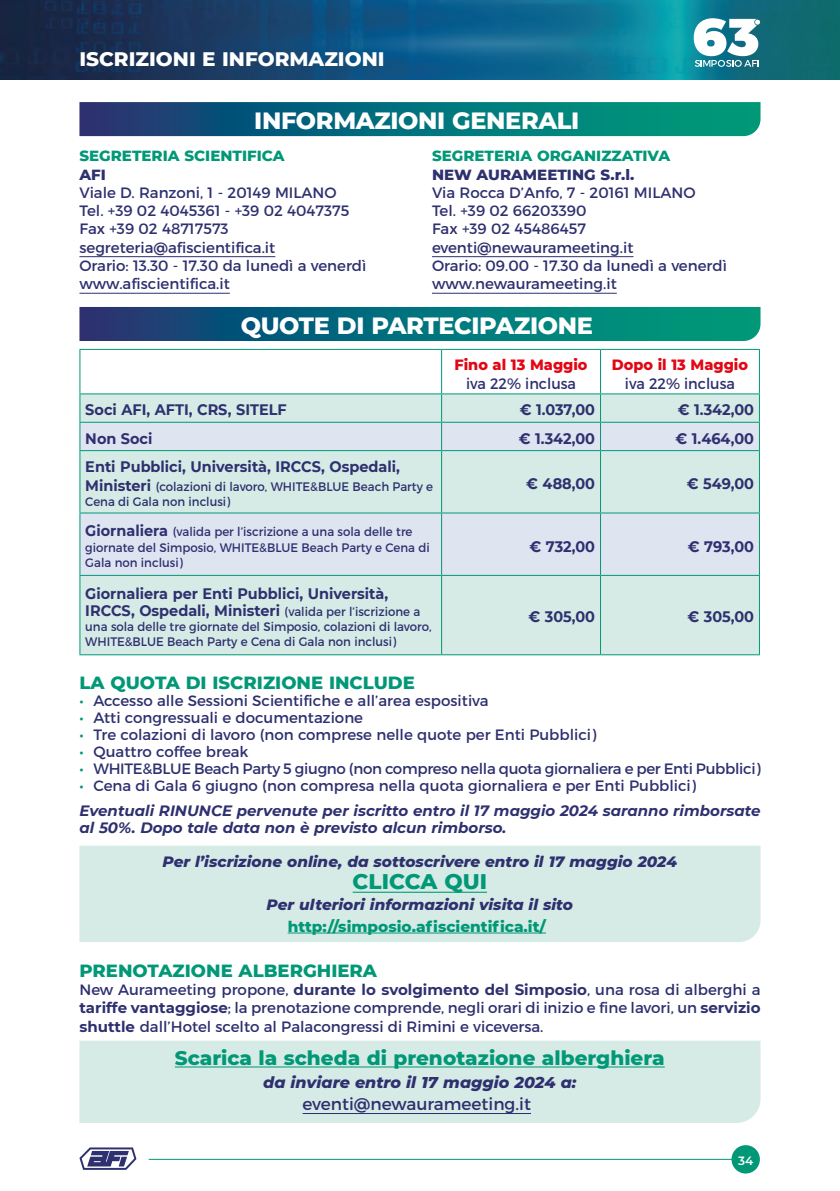
<style>
.page{position:relative;width:840px;height:1191px;background:#fff}
.page>*{position:absolute;margin:0;border:0;box-sizing:border-box;transform-origin:0 0}
.t1{font:800 24px "Montserrat";letter-spacing:-.015em;color:#fff}
.t2{font:800 21.6px "Montserrat";color:#009877}
.t3{font:800 20px "Montserrat";color:#009877}
.t4{font:800 20px "Montserrat";color:#fff}
.t5{font:800 18px "Montserrat";color:#009877}
.t6{font:17px "Montserrat";color:#2e306f}
.t7{font:italic 800 16px "Montserrat";color:#2e306f}
.t8{font:italic 800 15.4px "Montserrat";color:#2e306f}
.t9{font:800 15.4px "Montserrat";color:#009877}
.t10{font:700 15.2px/17.2px "Montserrat";color:#2e306f;scale:.95 1}
.t11{font:800 15.2px "Montserrat";color:#e30613;scale:.95 1}
.t12{font:15.2px "Montserrat";color:#2e306f;scale:.95 1}
.t13{font:15px/18.2px "Montserrat";color:#2e306f}
.t14{font:italic 700 15px/25px "Montserrat";color:#2e306f}
.t15{font:15px "Montserrat";letter-spacing:-.02em;color:#2e306f}
.t16{font:800 15px "Montserrat";color:#009877}
.t17{font:800 15px "Montserrat";color:#2e306f}
.t18{font:12.4px/15.2px "Montserrat";color:#2e306f;scale:.95 1}
.t19{font:600 12px "Montserrat";color:#fff}
.s1{font-weight:700;font-size:15.2px}
.s2{font-weight:400;font-size:12.4px}
.s3{color:#009877}
.s4{font-weight:400;font-style:normal;color:#009877}
.s5{font-weight:400;font-style:normal}
.s6{font-weight:700}
</style>
<div class="page">
<img style="left:0;top:0;width:107px;height:79px">
<svg style="left:107px;top:0;width:732px;height:79px;background:#115d80"></svg>
<svg style="left:693px;top:18px;width:66px;height:49px"></svg>
<div style="left:731px;top:1145px;width:28px;height:28px;background:#009877;border-radius:50%"></div>
<hr style="left:149px;top:1158px;width:585px;height:1px;background:#009877">
<svg style="left:79px;top:1147px;width:57px;height:22px"></svg>
<div style="left:80px;top:394px;width:678px;height:260px;background:#d6ebe5"></div>
<svg style="left:80px;top:423px;width:678px;height:152px;background:#d9e6eb"></svg>
<hr style="left:79px;top:349px;width:362px;height:1px;background:#009877">
<hr style="left:79px;top:350px;width:1px;height:43px;background:#009877">
<hr style="left:441px;top:349px;width:159px;height:1px;background:#009877">
<hr style="left:441px;top:350px;width:1px;height:43px;background:#009877">
<hr style="left:600px;top:349px;width:159px;height:1px;background:#009877">
<hr style="left:599px;top:350px;width:1px;height:43px;background:#009877">
<hr style="left:758px;top:350px;width:1px;height:43px;background:#009877">
<hr style="left:79px;top:393px;width:362px;height:1px;background:#009877">
<hr style="left:441px;top:393px;width:159px;height:1px;background:#009877">
<hr style="left:600px;top:393px;width:159px;height:1px;background:#009877">
<hr style="left:79px;top:513px;width:1px;height:62px;background:#009877">
<hr style="left:441px;top:513px;width:1px;height:62px;background:#009877">
<hr style="left:599px;top:513px;width:1px;height:62px;background:#009877">
<hr style="left:758px;top:513px;width:1px;height:62px;background:#009877">
<hr style="left:79px;top:451px;width:1px;height:61px;background:#009877">
<hr style="left:79px;top:512px;width:362px;height:1px;background:#009877">
<hr style="left:441px;top:451px;width:1px;height:61px;background:#009877">
<hr style="left:441px;top:512px;width:159px;height:1px;background:#009877">
<hr style="left:599px;top:451px;width:1px;height:61px;background:#009877">
<hr style="left:758px;top:451px;width:1px;height:61px;background:#009877">
<hr style="left:600px;top:512px;width:159px;height:1px;background:#009877">
<hr style="left:79px;top:575px;width:362px;height:1px;background:#009877">
<hr style="left:79px;top:576px;width:1px;height:78px;background:#009877">
<hr style="left:79px;top:654px;width:362px;height:1px;background:#009877">
<hr style="left:441px;top:575px;width:159px;height:1px;background:#009877">
<hr style="left:441px;top:576px;width:1px;height:78px;background:#009877">
<hr style="left:441px;top:654px;width:159px;height:1px;background:#009877">
<hr style="left:600px;top:575px;width:159px;height:1px;background:#009877">
<hr style="left:599px;top:576px;width:1px;height:78px;background:#009877">
<hr style="left:758px;top:576px;width:1px;height:78px;background:#009877">
<hr style="left:600px;top:654px;width:159px;height:1px;background:#009877">
<hr style="left:79px;top:422px;width:362px;height:1px;background:#009877">
<svg style="left:79px;top:394px;width:1px;height:56px"></svg>
<hr style="left:79px;top:450px;width:362px;height:1px;background:#009877">
<hr style="left:441px;top:422px;width:159px;height:1px;background:#009877">
<svg style="left:441px;top:394px;width:1px;height:56px"></svg>
<hr style="left:441px;top:450px;width:159px;height:1px;background:#009877">
<hr style="left:600px;top:422px;width:159px;height:1px;background:#009877">
<svg style="left:599px;top:394px;width:1px;height:56px"></svg>
<svg style="left:758px;top:394px;width:1px;height:56px"></svg>
<hr style="left:600px;top:450px;width:159px;height:1px;background:#009877">
<svg style="left:79px;top:307px;width:681px;height:34px;background:#076e7a"></svg>
<div style="left:79px;top:845px;width:681px;height:97px;background:#d6ebe5"></div>
<hr style="left:352px;top:891px;width:134px;height:1px;background:#009877">
<hr style="left:287px;top:932px;width:258px;height:1px;background:#009877">
<hr style="left:79px;top:256px;width:196px;height:1px;background:#2e306f">
<hr style="left:79px;top:293px;width:151px;height:1px;background:#2e306f">
<hr style="left:432px;top:256px;width:201px;height:1px;background:#2e306f">
<hr style="left:432px;top:293px;width:184px;height:1px;background:#2e306f">
<svg style="left:79px;top:102px;width:681px;height:34px;background:#076e7a"></svg>
<div style="left:79px;top:1040px;width:681px;height:83px;background:#d6ebe5"></div>
<hr style="left:175px;top:1066px;width:489px;height:1px;background:#009877">
<hr style="left:302px;top:1113px;width:228px;height:1px;background:#2e306f">
<h3 class="t4" style="left:79px;top:45px;width:306px">ISCRIZIONI E INFORMAZIONI</h3>
<h1 class="t1" style="left:254px;top:103px;width:326px">INFORMAZIONI GENERALI</h1>
<p class="t16" style="left:79px;top:145px;width:206px">SEGRETERIA SCIENTIFICA</p>
<p class="t17" style="left:79px;top:163px;width:28px">AFI</p>
<p class="t13" style="left:79px;top:183px;width:288px">Viale D. Ranzoni, 1 - 20149 MILANO<br>Tel. +39 02 4045361 - +39 02 4047375<br>Fax +39 02 48717573 segreteria@afiscientifica.it<br>Orario: 13.30 - 17.30 da lunedì a venerdì www.afiscientifica.it</p>
<p class="t16" style="left:432px;top:145px;width:240px">SEGRETERIA ORGANIZZATIVA</p>
<p class="t17" style="left:432px;top:163px;width:204px">NEW AURAMEETING S.r.l.</p>
<p class="t13" style="left:432px;top:183px;width:296px">Via Rocca D’Anfo, 7 - 20161 MILANO<br>Tel. +39 02 66203390<br>Fax +39 02 45486457 eventi@newaurameeting.it<br>Orario: 09.00 - 17.30 da lunedì a venerdì www.newaurameeting.it</p>
<h1 class="t1" style="left:240px;top:307px;width:353px">QUOTE DI PARTECIPAZIONE</h1>
<p class="t11" style="left:454px;top:353px;width:141px">Fino al 13 Maggio</p>
<p class="t12" style="left:466px;top:374px;width:117px">iva 22% inclusa</p>
<p class="t11" style="left:611px;top:353px;width:145px">Dopo il 13 Maggio</p>
<p class="t12" style="left:624px;top:374px;width:117px">iva 22% inclusa</p>
<p class="t10" style="left:85px;top:401px;width:213px">Soci AFI, AFTI, CRS, SITELF</p>
<p class="t10" style="left:519px;top:401px;width:81px">€ 1.037,00</p>
<p class="t10" style="left:677px;top:401px;width:82px">€ 1.342,00</p>
<p class="t10" style="left:85px;top:429px;width:72px">Non Soci</p>
<p class="t10" style="left:518px;top:429px;width:82px">€ 1.342,00</p>
<p class="t10" style="left:675px;top:429px;width:84px">€ 1.464,00</p>
<p class="t10" style="left:85px;top:457px;width:332px">Enti Pubblici, Università, IRCCS, Ospedali,</p>
<p class="t18" style="left:85px;top:479px;width:367px"><span class="s1">Ministeri</span> (colazioni di lavoro, WHITE&amp;BLUE Beach Party e<br>Cena di Gala non inclusi)</p>
<p class="t10" style="left:526px;top:474px;width:74px">€ 488,00</p>
<p class="t10" style="left:686px;top:474px;width:72px">€ 549,00</p>
<p class="t18" style="left:85px;top:524px;width:364px"><span class="s1">Giornaliera</span> (valida per l’iscrizione a una sola delle tre giornate del Simposio, WHITE&amp;BLUE Beach Party e Cena di<br>Gala non inclusi)</p>
<p class="t10" style="left:529px;top:537px;width:70px">€ 732,00</p>
<p class="t10" style="left:687px;top:537px;width:71px">€ 793,00</p>
<p class="t10" style="left:85px;top:584px;width:354px">Giornaliera per Enti Pubblici, Università,<br>IRCCS, Ospedali, Ministeri <span class="s2">(valida per l’iscrizione a</span></p>
<p class="t18" style="left:85px;top:619px;width:366px">una sola delle tre giornate del Simposio, colazioni di lavoro,<br>WHITE&amp;BLUE Beach Party e Cena di Gala non inclusi)</p>
<p class="t10" style="left:528px;top:607px;width:71px">€ 305,00</p>
<p class="t10" style="left:687px;top:607px;width:71px">€ 305,00</p>
<p class="t5" style="left:79px;top:669px;width:337px">LA QUOTA DI ISCRIZIONE INCLUDE</p>
<p class="t13" style="left:79px;top:691px;width:410px"><span class="s3">•</span> Accesso alle Sessioni Scientifiche e all’area espositiva</p>
<p class="t13" style="left:79px;top:708px;width:285px"><span class="s3">•</span> Atti congressuali e documentazione</p>
<p class="t13" style="left:79px;top:725px;width:518px"><span class="s3">•</span> Tre colazioni di lavoro (non comprese nelle quote per Enti Pubblici)</p>
<p class="t13" style="left:79px;top:742px;width:170px"><span class="s3">•</span> Quattro coffee break</p>
<p class="t15" style="left:79px;top:759px;width:682px"><span class="s3">•</span> WHITE&amp;BLUE Beach Party 5 giugno (non compreso nella quota giornaliera e per Enti Pubblici)</p>
<p class="t14" style="left:79px;top:772px;width:682px"><span class="s4">•</span> <span class="s5">Cena di Gala 6 giugno (non compresa nella quota giornaliera e per Enti Pubblici)<br></span>Eventuali RINUNCE pervenute per iscritto entro il 17 maggio 2024 saranno rimborsate</p>
<p class="t14" style="left:79px;top:814px;width:428px">al 50%. Dopo tale data non è previsto alcun rimborso.</p>
<p class="t8" style="left:162px;top:850px;width:515px">Per l’iscrizione online, da sottoscrivere entro il 17 maggio 2024</p>
<h2 class="t2" style="left:352px;top:865px;width:136px">CLICCA QUI</h2>
<p class="t8" style="left:266px;top:893px;width:308px">Per ulteriori informazioni visita il sito</p>
<p class="t9" style="left:287px;top:915px;width:260px">http://simposio.afiscientifica.it/</p>
<p class="t5" style="left:79px;top:958px;width:299px">PRENOTAZIONE ALBERGHIERA</p>
<p class="t13" style="left:79px;top:981px;width:682px;text-align:justify">New Aurameeting propone, <span class="s6">durante lo svolgimento del Simposio</span>, una rosa di alberghi a <span class="s6">tariffe vantaggiose</span>; la prenotazione comprende, negli orari di inizio e fine lavori, un <span class="s6">servizio shuttle</span> dall’Hotel scelto al Palacongressi di Rimini e viceversa.</p>
<h3 class="t3" style="left:175px;top:1043px;width:491px">Scarica la scheda di prenotazione alberghiera</h3>
<p class="t7" style="left:263px;top:1070px;width:314px">da inviare entro il 17 maggio 2024 a:</p>
<p class="t6" style="left:302px;top:1093px;width:230px">eventi@newaurameeting.it</p>
<p class="t19" style="left:737px;top:1151px;width:17px">34</p>
</div>
